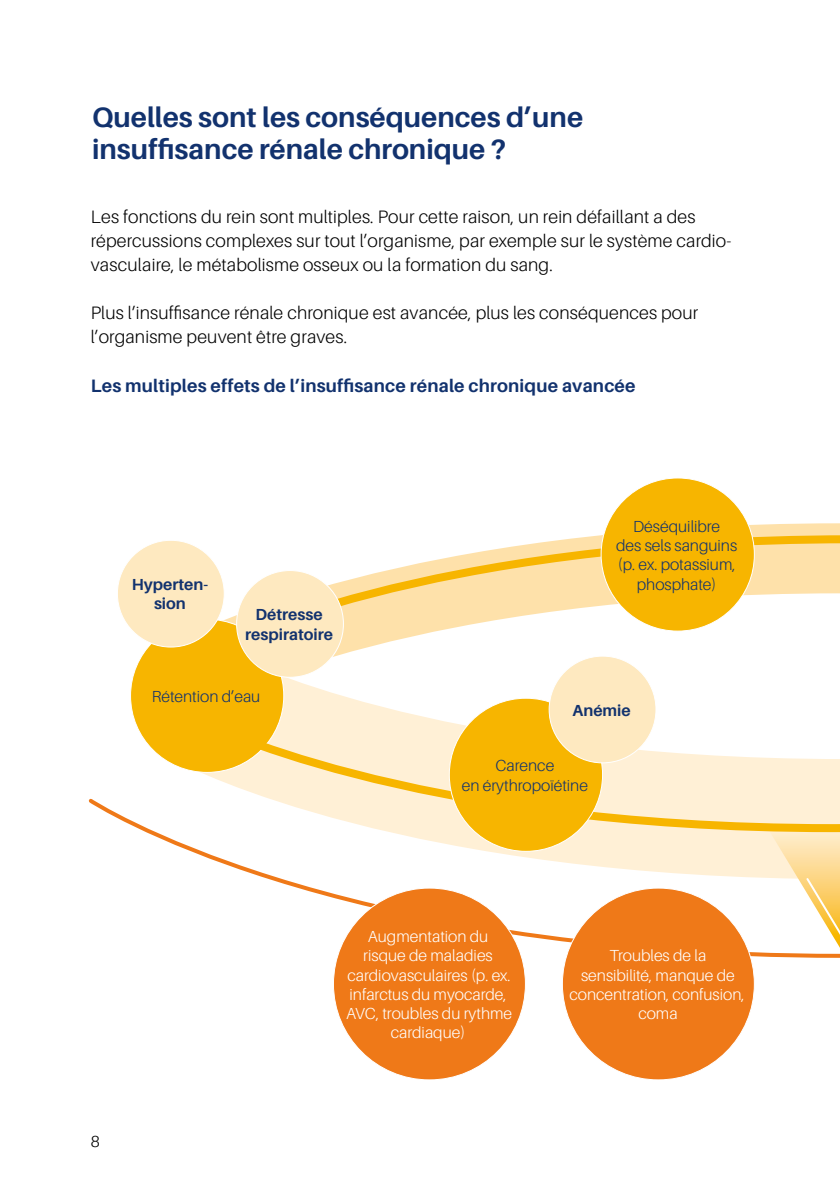
<style>
.page{position:relative;width:840px;height:1191px;background:#fff}
.page>*{position:absolute;margin:0;border:0;box-sizing:border-box;transform-origin:0 0}
.t1{font:700 28px/32px "Aileron";color:#12326e}
.t2{font:300 18px/24px "Aileron";letter-spacing:.01em;color:#000}
.t3{font:700 18px "Aileron";letter-spacing:.01em;color:#12326e}
.t4{font:300 16px/19.2px "Aileron";color:#fff;text-align:center}
.t5{font:300 16px/19.2px "Aileron";color:#12326e;text-align:center}
.t6{font:700 16px/19.2px "Aileron";color:#12326e;text-align:center}
.t7{font:300 16px "Aileron";color:#000}
</style>
<div class="page">
<svg style="left:718px;top:489px;width:121px;height:42px"></svg>
<svg style="left:327px;top:531px;width:512px;height:59px"></svg>
<svg style="left:142px;top:590px;width:697px;height:181px"></svg>
<div style="left:130px;top:619px;width:153px;height:153px;background:#f7b500;border-radius:50%"></div>
<div style="left:600px;top:478px;width:154px;height:153px;background:#f7b500;border-radius:50%"></div>
<div style="left:236px;top:570px;width:107px;height:107px;background:#fee9c0;border-radius:50%"></div>
<div style="left:117px;top:540px;width:107px;height:107px;background:#fee9c0;border-radius:50%"></div>
<svg style="left:88px;top:798px;width:751px;height:160px"></svg>
<div style="left:333px;top:888px;width:192px;height:192px;background:#ef7918;border-radius:50%"></div>
<div style="left:562px;top:888px;width:192px;height:192px;background:#ef7918;border-radius:50%"></div>
<svg style="left:741px;top:836px;width:98px;height:112px"></svg>
<svg style="left:190px;top:711px;width:649px;height:125px"></svg>
<div style="left:449px;top:698px;width:153px;height:153px;background:#f7b500;border-radius:50%"></div>
<div style="left:549px;top:656px;width:106px;height:107px;background:#fee9c0;border-radius:50%"></div>
<h1 class="t1" style="left:92px;top:102px;width:492px">Quelles sont les conséquences d’une insuffisance rénale chronique ?</h1>
<p class="t2" style="left:91px;top:205px;width:641px">Les fonctions du rein sont multiples. Pour cette raison, un rein défaillant a des répercussions complexes sur tout l’organisme, par exemple sur le système cardio&shy;vasculaire, le métabolisme osseux ou la formation du sang.</p>
<p class="t2" style="left:91px;top:301px;width:608px">Plus l’insuffisance rénale chronique est avancée, plus les conséquences pour l’organisme peuvent être graves.</p>
<p class="t3" style="left:91px;top:375px;width:546px">Les multiples effets de l’insuffisance rénale chronique avancée</p>
<p class="t6" style="left:132px;top:575px;width:78px">Hyperten&shy;sion</p>
<p class="t6" style="left:245px;top:605px;width:89px">Détresse respiratoire</p>
<p class="t5" style="left:152px;top:687px;width:110px">Rétention d’eau</p>
<p class="t5" style="left:615px;top:517px;width:123px">Déséquilibre<br>des sels sanguins (p. ex. potassium, phosphate)</p>
<p class="t6" style="left:572px;top:700px;width:60px">Anémie</p>
<p class="t5" style="left:461px;top:756px;width:128px">Carence<br>en érythropoïétine</p>
<p class="t7" style="left:91px;top:1132px;width:10px">8</p>
<p class="t4" style="left:346px;top:927px;width:167px">Augmentation du risque de maladies cardiovasculaires (p. ex. infarctus du myocarde,<br>AVC, troubles du rythme cardiaque)</p>
<p class="t4" style="left:569px;top:946px;width:177px">Troubles de la<br>sensibilité, manque de concentration, confusion, coma</p>
</div>
